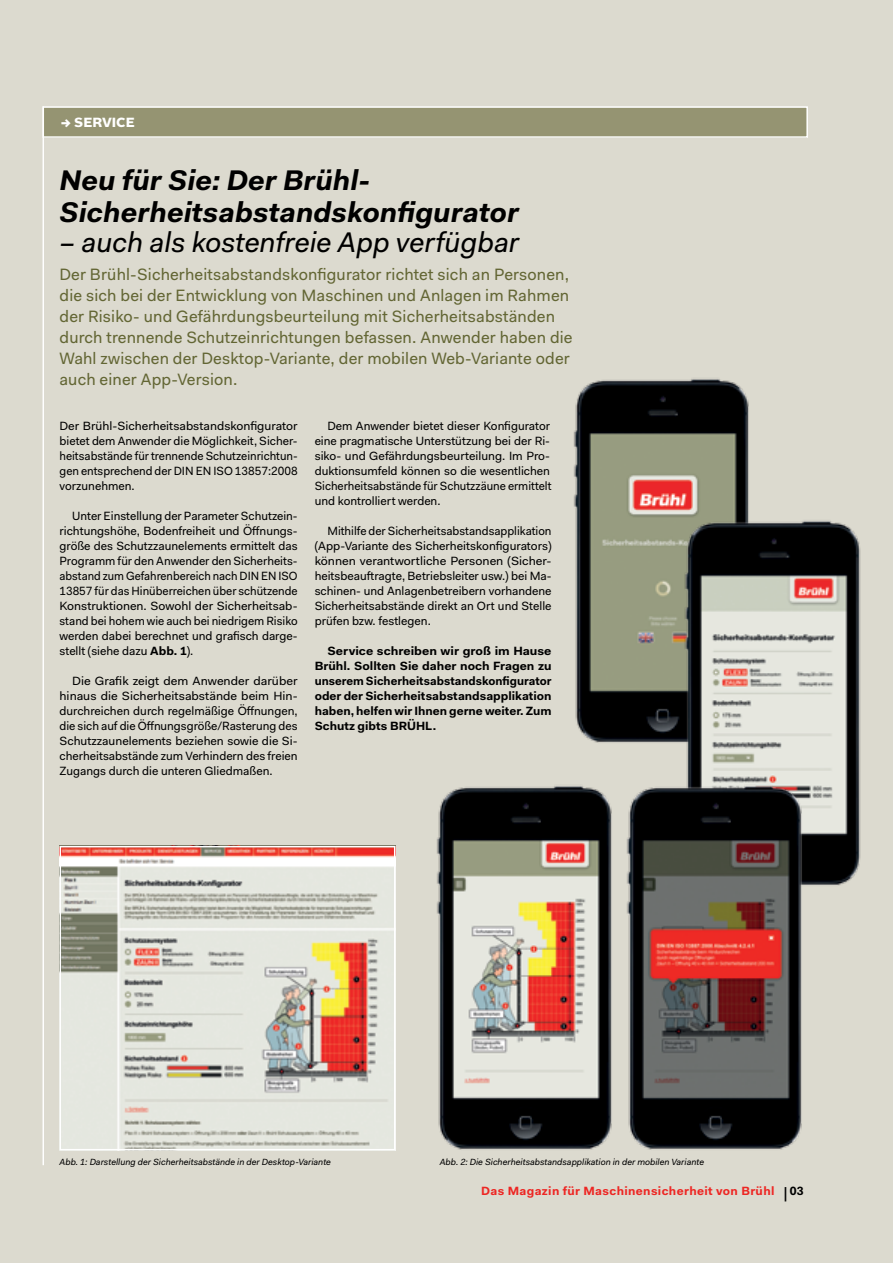
<style>
.page{position:relative;width:893px;height:1263px;background:#dcdacf}
.page>*{position:absolute;margin:0;border:0;box-sizing:border-box;transform-origin:0 0}
.t1{font:italic 700 28.5px/31.5px "Fakt Pro";color:#000}
.t2{font:italic 28.5px "Fakt Pro";color:#000}
.t3{font:16.5px/21px "Fakt Pro";letter-spacing:.01em;color:#636634}
.t4{font:900 13.5px "Fakt Pro";color:#fff}
.t5{font:12px/15px "Fakt Pro";color:#000;text-align:justify}
.t6{font:12px/15px "Fakt Pro";color:#000;text-align:justify;scale:1.05 1}
.t7{font:700 12px/15px "Fakt Pro";color:#000;text-align:justify}
.t8{font:700 12px "Fakt Pro";letter-spacing:.03em;color:#ed2623}
.t9{font:italic 9px "Fakt Pro";color:#000}
.s1{font-size:15px}
.s2{font-weight:700}
.s3{font-size:14.4px;color:#000}
.s4{color:#000}
</style>
<div class="page">
<div style="left:43px;top:107px;width:764px;height:30px;background:#959472"></div>
<div style="left:43px;top:106px;width:765px;height:32px;border:2px solid #fff"></div>
<hr style="left:43px;top:106px;width:1px;height:1059px;background:#fff">
<img style="left:63px;top:849px;width:315px;height:298px">
<div style="left:60px;top:846px;width:335px;height:304px;border:2px solid #fff"></div>
<img style="left:573px;top:379px;width:176px;height:361px">
<img style="left:626px;top:476px;width:235px;height:264px">
<img style="left:378px;top:786px;width:190px;height:365px">
<img style="left:568px;top:740px;width:293px;height:410px">
<p class="t4" style="left:61px;top:113px;width:74px"><span class="s1">→</span> SERVICE</p>
<h1 class="t1" style="left:60px;top:165px;width:461px">Neu für Sie: Der Brühl-<br>Sicherheitsabstandskonfigurator</h1>
<h1 class="t2" style="left:60px;top:223px;width:461px">– auch als kostenfreie App verfügbar</h1>
<p class="t3" style="left:60px;top:264px;width:515px">Der Brühl-Sicherheitsabstandskonfigurator richtet sich an Personen, die sich bei der Entwicklung von Maschinen und Anlagen im Rahmen der Risiko- und Gefährdungsbeurteilung mit Sicherheitsabständen durch trennende Schutzeinrichtungen befassen. Anwender haben die Wahl zwischen der Desktop-Variante, der mobilen Web-Variante oder auch einer App-Version.</p>
<p class="t5" style="left:60px;top:419px;width:240px">Der Brühl-Sicherheitsabstandskonfigurator bietet dem Anwender die Möglichkeit, Sicher&shy;heitsabstände für trennende Schutzeinrichtun&shy;gen entsprechend der DIN EN ISO 13857:2008 vorzunehmen.</p>
<p class="t5" style="left:60px;top:509px;width:240px;text-indent:13px">Unter Einstellung der Parameter Schutzein&shy;richtungshöhe, Bodenfreiheit und Öffnungs&shy;größe des Schutzzaunelements ermittelt das Programm für den Anwender den Sicherheits&shy;abstand zum Gefahrenbereich nach DIN EN ISO 13857 für das Hinüberreichen über schützende Konstruktionen. Sowohl der Sicherheitsab&shy;stand bei hohem wie auch bei niedrigem Risiko werden dabei berechnet und grafisch darge&shy;stellt (siehe dazu <span class="s2">Abb. 1</span>).</p>
<p class="t6" style="left:60px;top:674px;width:228px;text-indent:13px">Die Grafik zeigt dem Anwender darüber hinaus die Sicherheitsabstände beim Hin&shy;durchreichen durch regelmäßige Öffnungen, die sich auf die Öffnungsgröße/Rasterung des Schutzzaunelements beziehen sowie die Si&shy;cherheitsabstände zum Verhindern des freien Zugangs durch die unteren Gliedmaßen.</p>
<p class="t5" style="left:315px;top:419px;width:238px;text-align:left;text-indent:13px">Dem Anwender bietet dieser Konfigurator eine pragmatische Unterstützung bei der Ri&shy;siko- und Gefährdungsbeurteilung. Im Pro&shy;duktionsumfeld können so die wesentlichen Sicherheitsabstände für Schutzzäune ermittelt und kontrolliert werden.</p>
<p class="t5" style="left:315px;top:524px;width:238px;text-indent:13px">Mithilfe der Sicherheitsabstandsapplikation (App-Variante des Sicherheitskonfigurators) können verantwortliche Personen (Sicher&shy;heitsbeauftragte, Betriebsleiter usw.) bei Ma&shy;schinen- und Anlagenbetreibern vorhandene Sicherheitsabstände direkt an Ort und Stelle prüfen bzw. festlegen.</p>
<p class="t7" style="left:315px;top:644px;width:238px;text-indent:13px">Service schreiben wir groß im Hause Brühl. Sollten Sie daher noch Fragen zu unserem Sicherheitsabstandskonfigurator oder der Sicherheitsabstandsapplikation haben, helfen wir Ihnen gerne weiter. Zum Schutz gibts BRÜHL.</p>
<p class="t9" style="left:60px;top:1156px;width:273px">Abb. 1: Darstellung der Sicherheitsabstände in der Desktop-Variante</p>
<p class="t9" style="left:440px;top:1156px;width:266px">Abb. 2: Die Sicherheitsabstandsapplikation in der mobilen Variante</p>
<p class="t8" style="left:481px;top:1183px;width:324px">Das Magazin für Maschinensicherheit von Brühl <span class="s3">|</span> <span class="s4">03</span></p>
</div>
